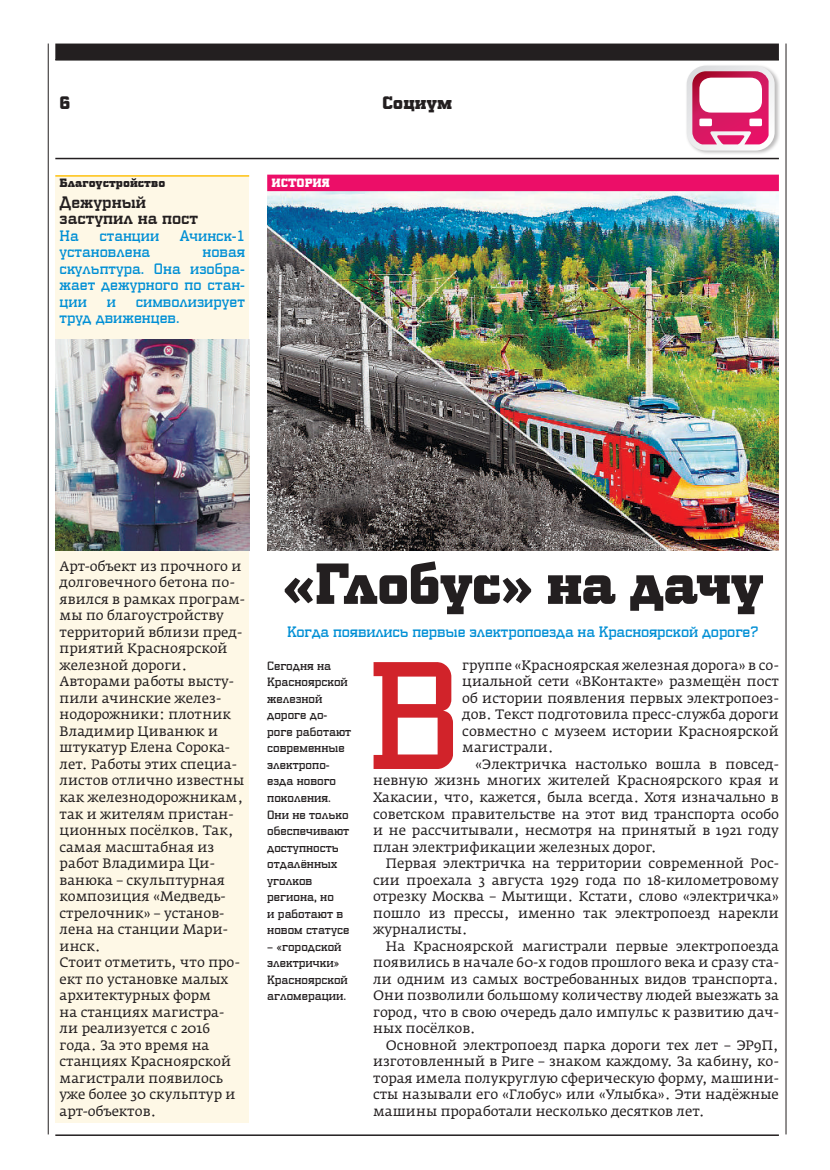
<style>
.page{position:relative;width:830px;height:1170px;background:#fff}
.page>*{position:absolute;margin:0;border:0;box-sizing:border-box;transform-origin:0 0}
.t1{font:150.9px "PF Synch Pro";color:#d1232a}
.t2{font:900 57px "PF Synch Pro";letter-spacing:-.03em;color:#231f20}
.t3{font:900 18px "PF Synch Pro";color:#231f20}
.t4{font:500 16.5px/16.5px "PF Synch Pro";color:#231f20}
.t5{font:15px/16.5px "PF Synch Pro";color:#008fd5;text-align:justify}
.t6{font:13.5px/16.5px "Fedra Serif A Pro";color:#231f20;text-align:justify}
.t7{font:12px/16.5px "PF Synch Pro";color:#231f20}
.t8{font:900 12px "PF Synch Pro";color:#231f20}
.t9{font:900 12px "PF Synch Pro";color:#fff}
</style>
<div class="page">
<div style="left:685px;top:64px;width:94px;height:91px;background:#231f20;opacity:.3"></div>
<svg style="left:686px;top:66px;width:88px;height:85px"></svg>
<div style="left:699px;top:78px;width:62px;height:35px;background:#fff;border-radius:12px"></div>
<div style="left:749px;top:119px;width:12px;height:7px;background:#fff;border-radius:2px"></div>
<div style="left:699px;top:119px;width:12px;height:7px;background:#fff;border-radius:2px"></div>
<hr style="left:55px;top:59px;width:723px;height:2px;background:#231f20">
<hr style="left:55px;top:1134px;width:723px;height:1px;background:#231f20">
<hr style="left:55px;top:158px;width:723px;height:1px;background:#231f20">
<hr style="left:48px;top:44px;width:1px;height:1090px;background:#231f20">
<hr style="left:785px;top:44px;width:1px;height:1090px;background:#231f20">
<div style="left:55px;top:44px;width:723px;height:16px;background:#231f20"></div>
<div style="left:55px;top:175px;width:194px;height:948px;background:#fef8e6"></div>
<hr style="left:55px;top:175px;width:194px;height:2px;background:#fec210">
<img style="left:267px;top:191px;width:511px;height:360px">
<div style="left:267px;top:175px;width:511px;height:16px;background:#ec0e68"></div>
<img style="left:55px;top:340px;width:194px;height:211px">
<h3 class="t3" style="left:60px;top:90px;width:12px">6</h3>
<h3 class="t3" style="left:382px;top:90px;width:72px">Социум</h3>
<p class="t8" style="left:60px;top:175px;width:107px">Благоустройство</p>
<p class="t4" style="left:60px;top:193px;width:140px">Дежурный заступил на пост</p>
<p class="t5" style="left:60px;top:227px;width:21px">На</p>
<p class="t5" style="left:99px;top:227px;width:61px">станции</p>
<p class="t5" style="left:180px;top:227px;width:67px">Ачинск-1</p>
<p class="t5" style="left:60px;top:243px;width:92px">установлена</p>
<p class="t5" style="left:60px;top:243px;width:187px;text-indent:143px">новая скульптура. Она изобра&shy;жает дежурного по стан&shy;ции</p>
<p class="t5" style="left:60px;top:293px;width:187px;text-indent:76px">символизирует труд движенцев.</p>
<p class="t5" style="left:107px;top:293px;width:11px">и</p>
<p class="t9" style="left:271px;top:175px;width:60px">ИСТОРИЯ</p>
<p class="t6" style="left:60px;top:558px;width:187px;text-align:left">Арт-объект из прочного и долговечного бетона по&shy;явился в рамках програм&shy;мы по благоустройству территорий вблизи пред&shy;приятий Красноярской железной дороги.<br>Авторами работы высту&shy;пили ачинские желез&shy;нодорожники: плотник<br>Владимир Циванюк и штукатур Елена Сорока&shy;лет. Работы этих специа&shy;листов отлично известны как железнодорожникам, так и жителям пристан&shy;ционных посёлков. Так, самая масштабная из работ Владимира Ци&shy;ванюка – скульптурная композиция «Медведь&shy;стрелочник» – установ&shy;лена на станции Мари&shy;инск.<br>Стоит отметить, что про&shy;ект по установке малых архитектурных форм<br>на станциях магистра&shy;ли реализуется с 2016 года. За это время на станциях Красноярской магистрали появилось уже более 30 скульптур и арт-объектов.</p>
<h2 class="t2" style="left:282px;top:546px;width:482px">«Глобус» на дачу</h2>
<p class="t5" style="left:287px;top:623px;width:473px">Когда появились первые электропоезда на Красноярской дороге?</p>
<p class="t7" style="left:267px;top:657px;width:86px">Сегодня на<br>Красноярской железной дороге до&shy;роге работают современные электропо&shy;езда нового поколения.<br>Они не только обеспечивают доступность отдалённых уголков региона, но<br>и работают в новом статусе</p>
<p class="t7" style="left:267px;top:937px;width:82px">– «городской электрички»<br>Красноярской агломерации.</p>
<h1 class="t1" style="left:366px;top:623px;width:97px">В</h1>
<p class="t6" style="left:462px;top:657px;width:318px">группе «Красноярская железная дорога» в со&shy;циальной сети «ВКонтакте» размещён пост об истории появления первых электропоез&shy;дов. Текст подготовила пресс-служба дороги совместно с музеем истории Красноярской магистрали.</p>
<p class="t6" style="left:373px;top:756px;width:407px;text-indent:102px">«Электричка настолько вошла в повсед&shy;невную жизнь многих жителей Красноярского края и Хакасии, что, кажется, была всегда. Хотя изначально в советском правительстве на этот вид транспорта особо и не рассчитывали, несмотря на принятый в 1921 году план электрификации железных дорог.</p>
<p class="t6" style="left:373px;top:855px;width:407px;text-indent:13px">Первая электричка на территории современной Рос&shy;сии проехала 3 августа 1929 года по 18-километровому отрезку Москва – Мытищи. Кстати, слово «электричка» пошло из прессы, именно так электропоезд нарекли журналисты.</p>
<p class="t6" style="left:373px;top:937px;width:407px;text-indent:13px">На Красноярской магистрали первые электропоезда появились в начале 60-х годов прошлого века и сразу ста&shy;ли одним из самых востребованных видов транспорта.<br>Они позволили большому количеству людей выезжать за город, что в свою очередь дало импульс к развитию дач&shy;ных посёлков.</p>
<p class="t6" style="left:373px;top:1036px;width:407px;text-indent:13px">Основной электропоезд парка дороги тех лет – ЭР9П, изготовленный в Риге – знаком каждому. За кабину, ко&shy;торая имела полукруглую сферическую форму, машини&shy;сты называли его «Глобус» или «Улыбка». Эти надёжные машины проработали несколько десятков лет.</p>
</div>
